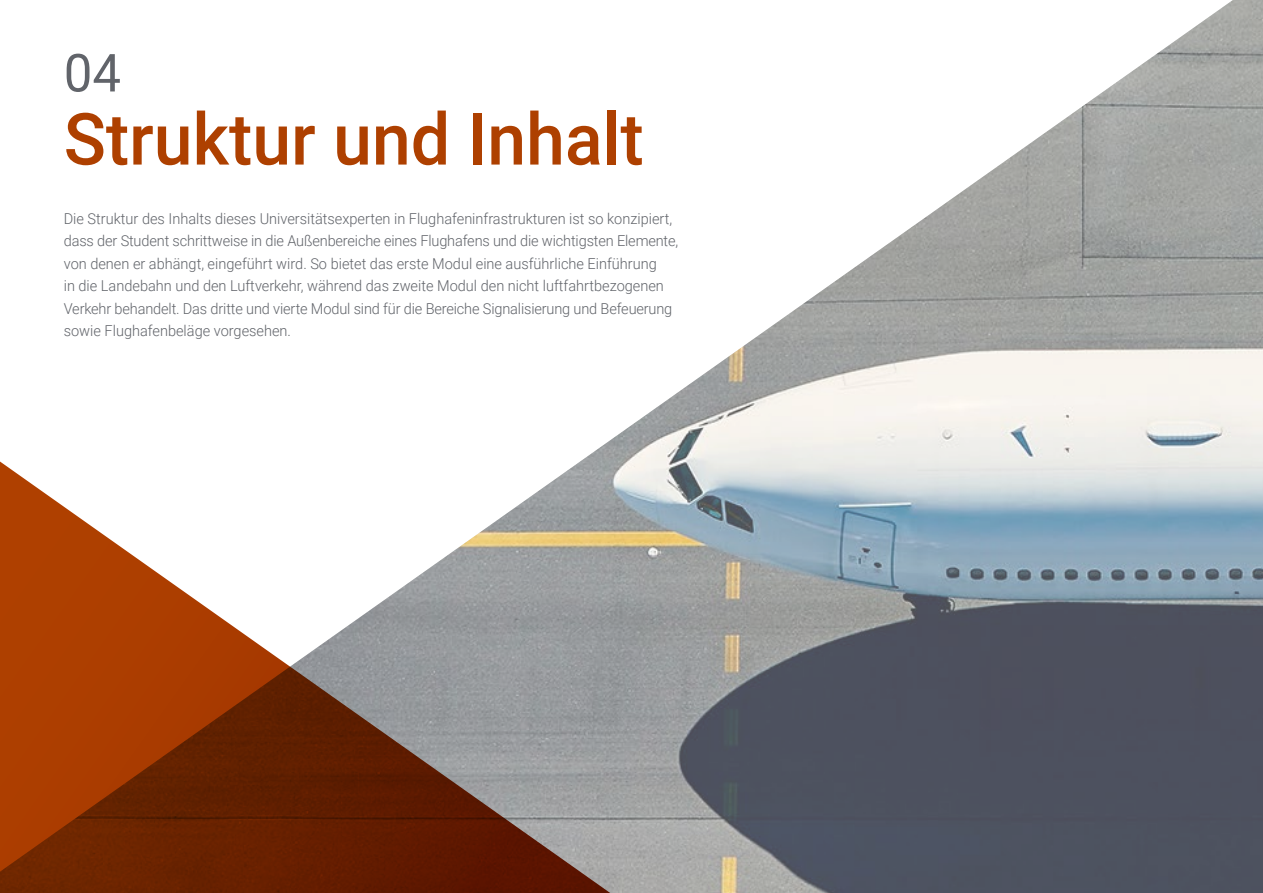
<style>
.page{position:relative;width:1263px;height:893px;background:#fff}
.page>*{position:absolute;margin:0;border:0;box-sizing:border-box;transform-origin:0 0}
.t1{font:500 72px "Roboto";color:#ae4000}
.t2{font:52.5px "Roboto";color:#61646a}
.t3{font:300 15px/22.5px "Roboto";color:#61646a}
</style>
<div class="page">
<img style="left:602px;top:0;width:661px;height:893px">
<svg style="left:0;top:446px;width:640px;height:447px"></svg>
<h2 class="t2" style="left:64px;top:36px;width:59px">04</h2>
<h1 class="t1" style="left:64px;top:89px;width:581px">Struktur und Inhalt</h1>
<p class="t3" style="left:64px;top:207px;width:616px">Die Struktur des Inhalts dieses Universitätsexperten in Flughafeninfrastrukturen ist so konzipiert, dass der Student schrittweise in die Außenbereiche eines Flughafens und die wichtigsten Elemente, von denen er abhängt, eingeführt wird. So bietet das erste Modul eine ausführliche Einführung<br>in die Landebahn und den Luftverkehr, während das zweite Modul den nicht luftfahrtbezogenen Verkehr behandelt. Das dritte und vierte Modul sind für die Bereiche Signalisierung und Befeuerung sowie Flughafenbeläge vorgesehen.</p>
</div>
